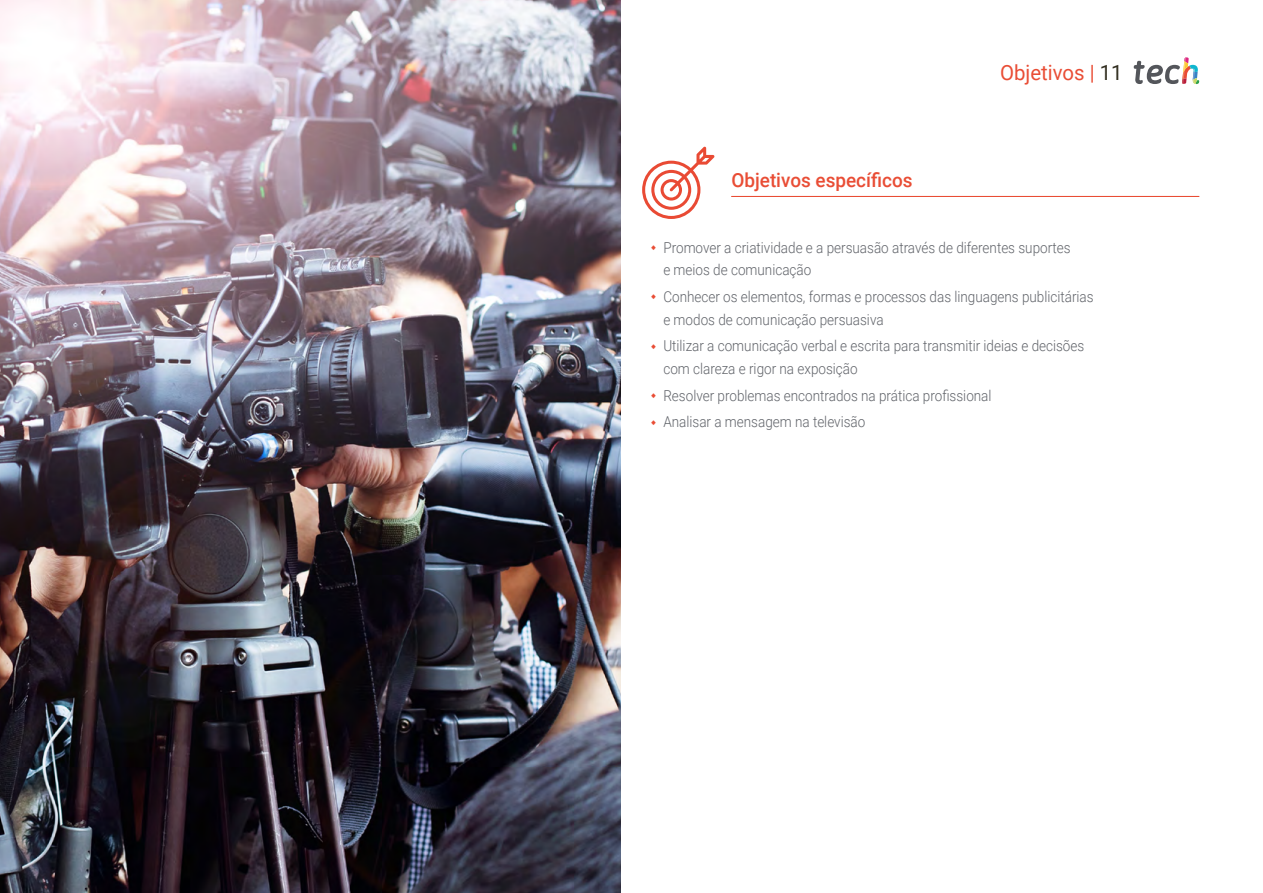
<style>
.page{position:relative;width:1263px;height:893px;background:#fff}
.page>*{position:absolute;margin:0;border:0;box-sizing:border-box;transform-origin:0 0}
.t1{font:21px "Roboto";color:#e94d35}
.t2{font:500 19.5px "Roboto";color:#e94d35}
.t3{font:300 15px/22.5px "Roboto";color:#61646a;scale:.9 1}
.s1{color:#312e20}
</style>
<div class="page">
<svg style="left:642px;top:147px;width:72px;height:72px"></svg>
<hr style="left:731px;top:196px;width:468px;height:1px;background:#e94d35">
<svg style="left:1134px;top:57px;width:65px;height:27px"></svg>
<img style="left:0;top:0;width:621px;height:893px">
<h2 class="t2" style="left:731px;top:167px;width:183px">Objetivos específicos</h2>
<h1 class="t1" style="left:1000px;top:57px;width:124px">Objetivos | <span class="s1">11</span></h1>
<p class="t3" style="left:663px;top:236px;width:454px">Promover a criatividade e a persuasão através de diferentes suportes e meios de comunicação</p>
<p class="t3" style="left:663px;top:285px;width:480px">Conhecer os elementos, formas e processos das linguagens publicitárias e modos de comunicação persuasiva</p>
<p class="t3" style="left:663px;top:334px;width:469px">Utilizar a comunicação verbal e escrita para transmitir ideias e decisões com clareza e rigor na exposição</p>
<p class="t3" style="left:663px;top:381px;width:366px;line-height:26.7px">Resolver problemas encontrados na prática profissional<br>Analisar a mensagem na televisão</p>
</div>
